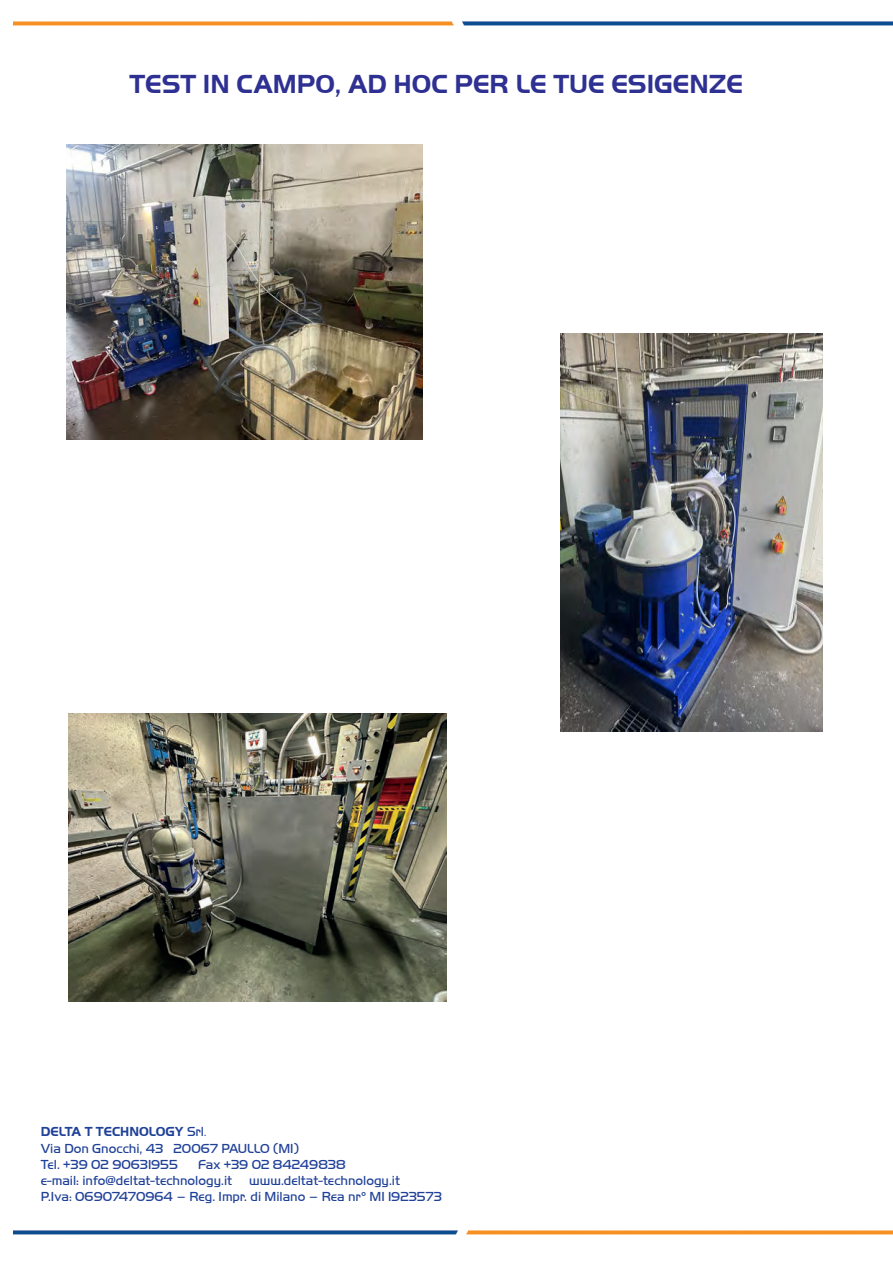
<style>
.page{position:relative;width:893px;height:1263px;background:#fff}
.page>*{position:absolute;margin:0;border:0;box-sizing:border-box;transform-origin:0 0}
.t1{font:700 27px "Handel Got D";color:#2e3092}
.t2{font:13.5px/16.2px "Handel Got D Ligh";color:#204198}
.t3{font:700 13.5px "Handel Got D";color:#204198}
.s1{font-family:"Handel Got D Ligh";font-weight:400}
.s2{font-family:"Handel Got D Ligh";font-weight:400;font-size:10.5px}
</style>
<div class="page">
<img style="left:13px;top:1230px;width:880px;height:5px">
<img style="left:13px;top:21px;width:880px;height:5px">
<img style="left:67px;top:144px;width:355px;height:296px">
<img style="left:560px;top:334px;width:263px;height:397px">
<img style="left:68px;top:714px;width:378px;height:288px">
<h1 class="t1" style="left:130px;top:75px;width:615px">TEST IN CAMPO, AD HOC PER LE TUE ESIGENZE</h1>
<p class="t3" style="left:41px;top:1127px;width:167px">DELTA T TECHNOLOGY <span class="s1">Srl</span><span class="s2">.</span></p>
<p class="t2" style="left:41px;top:1140px;width:259px">Via Don Gnocchi, 43 20067 PAULLO (MI)<br>Tel. +39 02 90631955</p>
<p class="t2" style="left:41px;top:1157px;width:306px;text-indent:157px">Fax +39 02 84249838 e-mail: info@deltat-technology.it</p>
<p class="t2" style="left:41px;top:1173px;width:402px;text-indent:208px">www.deltat-technology.it<br>P.Iva: 06907470964 – Reg. Impr. di Milano – Rea nr° MI 1923573</p>
</div>
